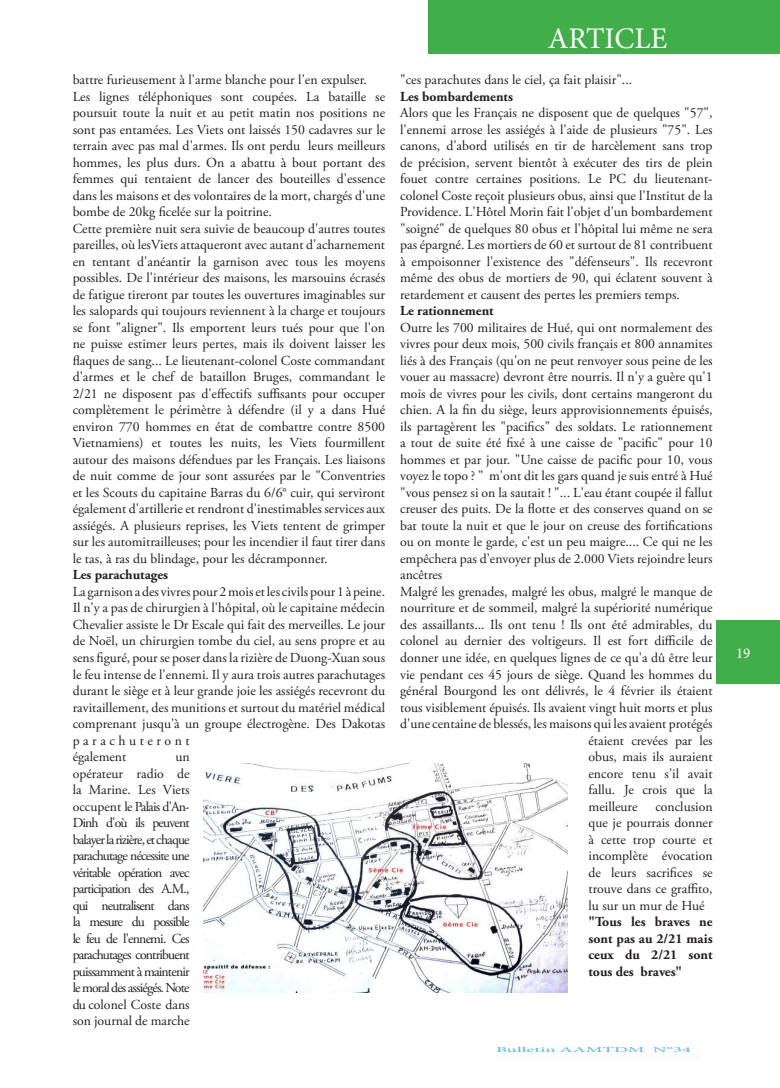
<style>
.page{position:relative;width:780px;height:1088px;background:#fff}
.page>*{position:absolute;margin:0;border:0;box-sizing:border-box;transform-origin:0 0}
.t1{font:30px "Minion Pro";color:#fff}
.t2{font:15px "Minion Pro";color:#fff}
.t3{font:13.75px/16.5px "Adobe Garamond Pro";color:#231f20;text-align:justify}
.t4{font:700 13.75px/16.5px "Adobe Garamond Pro";color:#231f20;text-align:justify}
.t5{font:7.5px "Minion Pro";color:#5cb4e5;scale:2.5 1}
</style>
<div class="page">
<div style="left:429px;top:0;width:351px;height:53px;background:#40ae49"></div>
<div style="left:716px;top:620px;width:64px;height:64px;background:#40ae49"></div>
<div style="left:496px;top:1047px;width:203px;height:12px;background:#fbfdfc"></div>
<img style="left:204px;top:764px;width:363px;height:228px">
<p class="t3" style="left:73px;top:72px;width:314px;text-align:left">battre furieusement à l'arme blanche pour l'en expulser.<br>Les lignes téléphoniques sont coupées. La bataille se poursuit toute la nuit et au petit matin nos positions ne sont pas entamées. Les Viets ont laissés 150 cadavres sur le terrain avec pas mal d'armes. Ils ont perdu leurs meilleurs hommes, les plus durs. On a abattu à bout portant des femmes qui tentaient de lancer des bouteilles d'essence dans les maisons et des volontaires de la mort, chargés d'une bombe de 20kg ficelée sur la poitrine.<br>Cette première nuit sera suivie de beaucoup d'autres toutes pareilles, où lesViets attaqueront avec autant d'acharnement en tentant d'anéantir la garnison avec tous les moyens possibles. De l'intérieur des maisons, les marsouins écrasés de fatigue tireront par toutes les ouvertures imaginables sur les salopards qui toujours reviennent à la charge et toujours se font "aligner". Ils emportent leurs tués pour que l'on ne puisse estimer leurs pertes, mais ils doivent laisser les flaques de sang... Le lieutenant-colonel Coste commandant d'armes et le chef de bataillon Bruges, commandant le 2/21 ne disposent pas d'effectifs suffisants pour occuper complètement le périmètre à défendre (il y a dans Hué environ 770 hommes en état de combattre contre 8500<br>Vietnamiens) et toutes les nuits, les Viets fourmillent autour des maisons défendues par les Français. Les liaisons de nuit comme de jour sont assurées par le "Conventries et les Scouts du capitaine Barras du 6/6° cuir, qui serviront également d'artillerie et rendront d'inestimables services aux assiégés. A plusieurs reprises, les Viets tentent de grimper sur les automitrailleuses; pour les incendier il faut tirer dans le tas, à ras du blindage, pour les décramponner.</p>
<p class="t4" style="left:73px;top:567px;width:97px">Les parachutages</p>
<p class="t3" style="left:73px;top:584px;width:314px;text-align:left">La garnison a des vivres pour 2 mois et les civils pour 1 à peine.<br>Il n'y a pas de chirurgien à l'hôpital, où le capitaine médecin Chevalier assiste le Dr Escale qui fait des merveilles. Le jour de Noël, un chirurgien tombe du ciel, au sens propre et au sens figuré, pour se poser dans la rizière de Duong-Xuan sous le feu intense de l'ennemi. Il y aura trois autres parachutages durant le siège et à leur grande joie les assiégés recevront du ravitaillement, des munitions et surtout du matériel médical comprenant jusqu'à un groupe électrogène. Des Dakotas parachuteront<br>également</p>
<p class="t3" style="left:73px;top:749px;width:118px;text-indent:103px">un opérateur radio de la Marine. Les Viets occupent le Palais d'An-Dinh d'où ils peuvent balayer la rizière, et chaque parachutage nécessite une véritable opération avec participation des A.M., qui neutralisent dans la mesure du possible le feu de l'ennemi. Ces parachutages contribuent puissamment à maintenir le moral des assiégés. Note du colonel Coste dans son journal de marche</p>
<h1 class="t1" style="left:547px;top:18px;width:121px">ARTICLE</h1>
<p class="t3" style="left:400px;top:72px;width:233px">"ces parachutes dans le ciel, ça fait plaisir"...</p>
<p class="t4" style="left:400px;top:89px;width:114px">Les bombardements</p>
<p class="t3" style="left:400px;top:105px;width:314px">Alors que les Français ne disposent que de quelques "57", l'ennemi arrose les assiégés à l'aide de plusieurs "75". Les canons, d'abord utilisés en tir de harcèlement sans trop de précision, servent bientôt à exécuter des tirs de plein fouet contre certaines positions. Le PC du lieutenant&shy;colonel Coste reçoit plusieurs obus, ainsi que l'Institut de la Providence. L'Hôtel Morin fait l'objet d'un bombardement "soigné" de quelques 80 obus et l'hôpital lui même ne sera pas épargné. Les mortiers de 60 et surtout de 81 contribuent à empoisonner l'existence des "défenseurs". Ils recevront même des obus de mortiers de 90, qui éclatent souvent à retardement et causent des pertes les premiers temps.</p>
<p class="t4" style="left:400px;top:303px;width:95px">Le rationnement</p>
<p class="t3" style="left:400px;top:320px;width:314px">Outre les 700 militaires de Hué, qui ont normalement des</p>
<p class="t3" style="left:400px;top:336px;width:314px">vivres pour deux mois, 500 civils français et 800 annamites</p>
<p class="t3" style="left:400px;top:353px;width:314px">liés à des Français (qu'on ne peut renvoyer sous peine de les</p>
<p class="t3" style="left:400px;top:369px;width:314px">vouer au massacre) devront être nourris. Il n'y a guère qu'1</p>
<p class="t3" style="left:400px;top:386px;width:314px">mois de vivres pour les civils, dont certains mangeront du</p>
<p class="t3" style="left:400px;top:402px;width:314px">chien. A la fin du siège, leurs approvisionnements épuisés,</p>
<p class="t3" style="left:400px;top:419px;width:314px">ils partagèrent les "pacifics" des soldats. Le rationnement</p>
<p class="t3" style="left:400px;top:435px;width:314px">a tout de suite été fixé à une caisse de "pacific" pour 10</p>
<p class="t3" style="left:400px;top:452px;width:314px">hommes et par jour. "Une caisse de pacific pour 10, vous</p>
<p class="t3" style="left:400px;top:468px;width:314px">voyez le topo ? " m'ont dit les gars quand je suis entré à Hué</p>
<p class="t3" style="left:400px;top:485px;width:314px">"vous pensez si on la sautait ! "... L'eau étant coupée il fallut</p>
<p class="t3" style="left:400px;top:501px;width:314px">creuser des puits. De la flotte et des conserves quand on se</p>
<p class="t3" style="left:400px;top:518px;width:314px">bat toute la nuit et que le jour on creuse des fortifications</p>
<p class="t3" style="left:400px;top:534px;width:314px">ou on monte le garde, c'est un peu maigre.... Ce qui ne les</p>
<p class="t3" style="left:400px;top:551px;width:314px">empêchera pas d'envoyer plus de 2.000 Viets rejoindre leurs</p>
<p class="t3" style="left:400px;top:567px;width:44px">ancêtres</p>
<p class="t3" style="left:400px;top:584px;width:314px">Malgré les grenades, malgré les obus, malgré le manque de</p>
<p class="t3" style="left:400px;top:600px;width:314px">nourriture et de sommeil, malgré la supériorité numérique</p>
<p class="t3" style="left:400px;top:617px;width:314px">des assaillants... Ils ont tenu ! Ils ont été admirables, du</p>
<p class="t3" style="left:400px;top:633px;width:314px">colonel au dernier des voltigeurs. Il est fort difficile de</p>
<p class="t3" style="left:400px;top:650px;width:314px">donner une idée, en quelques lignes de ce qu'a dû être leur</p>
<p class="t3" style="left:400px;top:666px;width:314px">vie pendant ces 45 jours de siège. Quand les hommes du</p>
<p class="t3" style="left:400px;top:683px;width:314px">général Bourgond les ont délivrés, le 4 février ils étaient</p>
<p class="t3" style="left:400px;top:699px;width:314px">tous visiblement épuisés. Ils avaient vingt huit morts et plus</p>
<p class="t3" style="left:400px;top:716px;width:314px">d'une centaine de blessés, les maisons qui les avaient protégés</p>
<p class="t3" style="left:588px;top:732px;width:126px">étaient crevées par les</p>
<p class="t3" style="left:588px;top:749px;width:126px">obus, mais ils auraient</p>
<p class="t3" style="left:588px;top:765px;width:126px">encore tenu s'il avait</p>
<p class="t3" style="left:588px;top:782px;width:126px">fallu. Je crois que la</p>
<p class="t3" style="left:588px;top:798px;width:50px">meilleure</p>
<p class="t3" style="left:588px;top:798px;width:126px;text-indent:67px">conclusion que je pourrais donner à cette trop courte et incomplète évocation de leurs sacrifices se trouve dans ce graffito, lu sur un mur de Hué</p>
<p class="t4" style="left:588px;top:914px;width:126px">"Tous les braves ne sont pas au 2/21 mais ceux du 2/21 sont tous des braves"</p>
<p class="t5" style="left:496px;top:1045px;width:80px">Bulletin AAMTDM N°34</p>
<p class="t2" style="left:736px;top:643px;width:16px">19</p>
</div>
